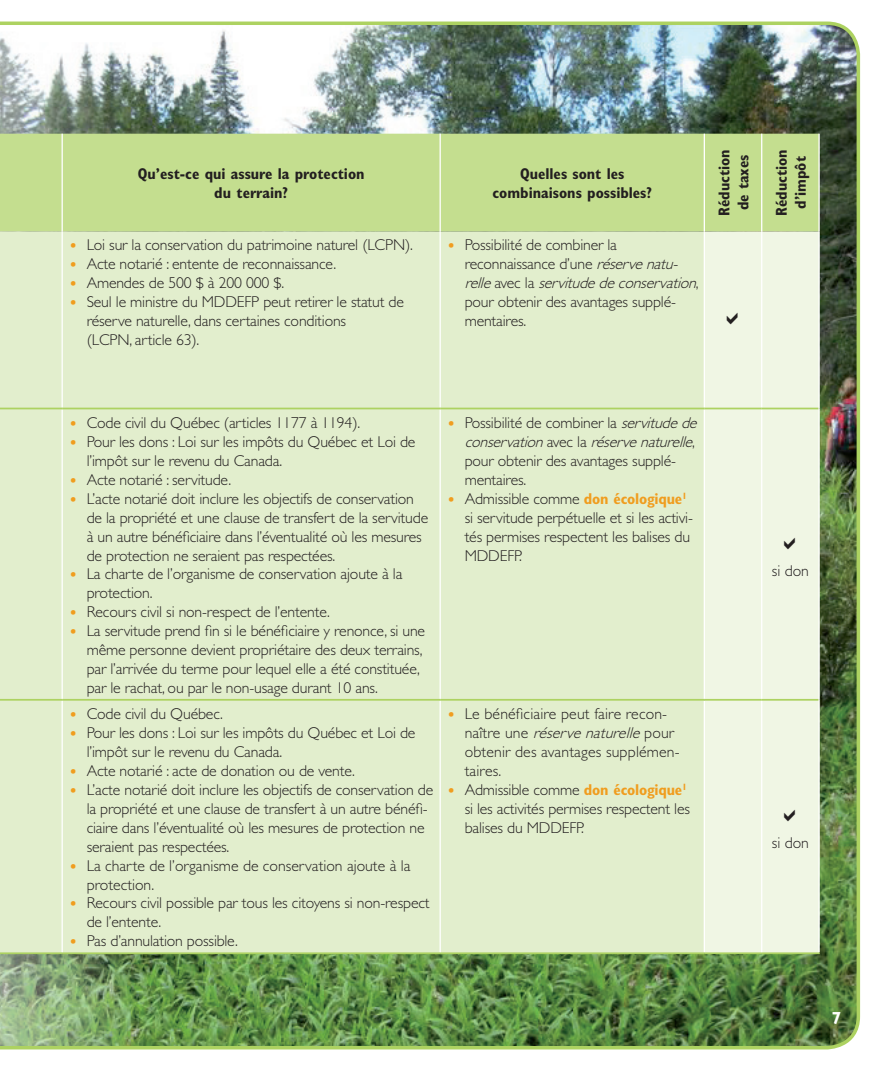
<style>
.page{position:relative;width:882px;height:1071px;background:#fff}
.page>*{position:absolute;margin:0;border:0;box-sizing:border-box;transform-origin:0 0}
.t1{font:700 condensed 17.5px "Gill Sans";color:#fff}
.t2{font:300 15.75px/18.9px "Gill Sans";letter-spacing:-.01em;color:#231f20}
.t3{font:700 condensed 15.75px/18.9px "Gill Sans";color:#231f20;text-align:center}
.t4{font:300 15.75px/18.9px "Gill Sans";letter-spacing:.01em;color:#231f20}
.s1{font-family:"Arno Pro Smbd Display";font-weight:400;font-size:24.5px;color:#f09d1f}
.s2{font-style:italic}
.s3{font-weight:700;font-stretch:condensed;color:#f09d1f}
</style>
<div class="page">
<img style="left:0;top:22px;width:860px;height:1027px">
<div style="left:0;top:134px;width:818px;height:97px;background:#c4de8f"></div>
<div style="left:0;top:231px;width:704px;height:721px;background:#e2eecd"></div>
<div style="left:705px;top:231px;width:113px;height:721px;background:#f0f6e4"></div>
<hr style="left:62px;top:231px;width:1px;height:177px;background:#fff">
<hr style="left:440px;top:231px;width:1px;height:177px;background:#fff">
<hr style="left:704px;top:231px;width:1px;height:177px;background:#fff">
<hr style="left:761px;top:231px;width:1px;height:177px;background:#fff">
<hr style="left:818px;top:231px;width:2px;height:178px;background:#fff">
<hr style="left:62px;top:409px;width:1px;height:290px;background:#fff">
<hr style="left:440px;top:409px;width:1px;height:290px;background:#fff">
<hr style="left:704px;top:409px;width:1px;height:290px;background:#fff">
<hr style="left:761px;top:409px;width:1px;height:290px;background:#fff">
<hr style="left:818px;top:409px;width:2px;height:291px;background:#fff">
<hr style="left:62px;top:701px;width:1px;height:251px;background:#fff">
<hr style="left:440px;top:701px;width:1px;height:251px;background:#fff">
<hr style="left:704px;top:701px;width:1px;height:251px;background:#fff">
<hr style="left:761px;top:701px;width:1px;height:251px;background:#fff">
<hr style="left:818px;top:700px;width:2px;height:252px;background:#fff">
<hr style="left:0;top:408px;width:62px;height:1px;background:#add261">
<hr style="left:62px;top:408px;width:378px;height:1px;background:#add261">
<hr style="left:440px;top:408px;width:264px;height:1px;background:#add261">
<hr style="left:704px;top:408px;width:58px;height:1px;background:#add261">
<hr style="left:762px;top:408px;width:56px;height:1px;background:#add261">
<hr style="left:0;top:699px;width:62px;height:2px;background:#add261">
<hr style="left:62px;top:699px;width:378px;height:2px;background:#add261">
<hr style="left:440px;top:699px;width:264px;height:2px;background:#add261">
<hr style="left:704px;top:699px;width:58px;height:2px;background:#add261">
<hr style="left:762px;top:699px;width:56px;height:2px;background:#add261">
<hr style="left:0;top:952px;width:62px;height:2px;background:#add261">
<hr style="left:62px;top:952px;width:378px;height:2px;background:#add261">
<hr style="left:440px;top:952px;width:264px;height:2px;background:#add261">
<hr style="left:704px;top:952px;width:58px;height:2px;background:#add261">
<hr style="left:762px;top:952px;width:58px;height:2px;background:#add261">
<hr style="left:62px;top:134px;width:1px;height:97px;background:#fff">
<hr style="left:440px;top:134px;width:1px;height:97px;background:#fff">
<hr style="left:704px;top:134px;width:1px;height:97px;background:#fff">
<hr style="left:761px;top:134px;width:1px;height:97px;background:#fff">
<hr style="left:818px;top:134px;width:2px;height:97px;background:#fff">
<svg style="left:727px;top:312px;width:11px;height:12px"></svg>
<svg style="left:784px;top:538px;width:11px;height:11px"></svg>
<svg style="left:784px;top:810px;width:11px;height:12px"></svg>
<p class="t3" style="left:138px;top:164px;width:228px">Qu’est-ce qui assure la protection du terrain?</p>
<p class="t3" style="left:492px;top:164px;width:161px">Quelles sont les combinaisons possibles?</p>
<p class="t2" style="left:69px;top:236px;width:345px"><span class="s1">•</span> Loi sur la conservation du patrimoine naturel (LCPN).</p>
<p class="t2" style="left:69px;top:255px;width:269px"><span class="s1">•</span> Acte notarié : entente de reconnaissance.</p>
<p class="t2" style="left:69px;top:274px;width:217px"><span class="s1">•</span> Amendes de 500 $ à 200 000 $.</p>
<p class="t2" style="left:87px;top:292px;width:319px;text-indent:-18px"><span class="s1">•</span> Seul le ministre du MDDEFP peut retirer le statut de réserve naturelle, dans certaines conditions<br>(LCPN, article 63).</p>
<p class="t2" style="left:465px;top:236px;width:238px;text-indent:-18px"><span class="s1">•</span> Possibilité de combiner la reconnaissance d’une <span class="s2">réservenatu&shy;relle</span>a v e c l a <span class="s2">servitudedeconservation</span>, pour obtenir des avantages supplé&shy;mentaires.</p>
<p class="t3" style="left:715px;top:216px;width:68px;rotate:-90deg">Réduction de taxes</p>
<p class="t3" style="left:772px;top:216px;width:68px;rotate:-90deg">Réduction d’impôt</p>
<p class="t2" style="left:69px;top:414px;width:293px"><span class="s1">•</span> Code civil du Québec (articles 1177 à 1194).</p>
<p class="t2" style="left:87px;top:433px;width:330px;text-indent:-18px"><span class="s1">•</span> Pour les dons : Loi sur les impôts du Québec et Loi de l’impôt sur le revenu du Canada.</p>
<p class="t2" style="left:69px;top:470px;width:164px"><span class="s1">•</span> Acte notarié : servitude.</p>
<p class="t2" style="left:87px;top:489px;width:343px;text-indent:-18px"><span class="s1">•</span> L’acte notarié doit inclure les objectifs de conservation de la propriété et une clause de transfert de la servitude à un autre bénéficiaire dans l’éventualité où les mesures de protection ne seraient pas respectées.</p>
<p class="t2" style="left:87px;top:565px;width:317px;text-indent:-18px"><span class="s1">•</span> La charte de l’organisme de conservation ajoute à la protection.</p>
<p class="t2" style="left:69px;top:603px;width:262px"><span class="s1">•</span> Recours civil si non-respect de l’entente.</p>
<p class="t2" style="left:87px;top:622px;width:340px;text-indent:-18px"><span class="s1">•</span> La servitude prend fin si le bénéficiaire y renonce, si une même personne devient propriétaire des deux terrains, par l’arrivée du terme pour lequel elle a été constituée, par le rachat, ou par le non-usage durant 10 ans.</p>
<p class="t2" style="left:69px;top:705px;width:155px"><span class="s1">•</span> Code civil du Québec.</p>
<p class="t2" style="left:87px;top:724px;width:330px;text-indent:-18px"><span class="s1">•</span> Pour les dons : Loi sur les impôts du Québec et Loi de l’impôt sur le revenu du Canada.</p>
<p class="t2" style="left:69px;top:762px;width:287px"><span class="s1">•</span> Acte notarié : acte de donation ou de vente.</p>
<p class="t2" style="left:87px;top:781px;width:348px;text-indent:-18px"><span class="s1">•</span> L’acte notarié doit inclure les objectifs de conservation de la propriété et une clause de transfert à un autre bénéfi&shy;ciaire dans l’éventualité où les mesures de protection ne seraient pas respectées.</p>
<p class="t2" style="left:87px;top:856px;width:325px;text-indent:-18px"><span class="s1">•</span> La charte de l’organisme de conservation ajoute à la protection.</p>
<p class="t2" style="left:87px;top:894px;width:344px;text-indent:-18px"><span class="s1">•</span> Recours civil possible par tous les citoyens si non-respect de l’entente.</p>
<p class="t2" style="left:69px;top:932px;width:170px"><span class="s1">•</span> Pas d’annulation possible.</p>
<p class="t2" style="left:465px;top:414px;width:238px;text-indent:-17px"><span class="s1">•</span> Possibilité de combiner la <span class="s2">servitudede conservation</span>a v e c l a <span class="s2">réservenaturelle</span>, pour obtenir des avantages supplé&shy;mentaires.</p>
<p class="t2" style="left:465px;top:489px;width:230px;text-indent:-17px"><span class="s1">•</span> Admissible comme <span class="s3">don écologique</span><sup>1 </sup>si servitude perpétuelle et si les activi&shy;tés permises respectent les balises du<br>MDDEFP.</p>
<p class="t4" style="left:465px;top:705px;width:216px;text-indent:-17px"><span class="s1">•</span> Le bénéficiaire peut faire recon-<br>n aît r e u n e <span class="s2">réservenaturelle</span>p o u r obtenir des avantages supplémen&shy;taires.</p>
<p class="t2" style="left:465px;top:781px;width:227px;text-indent:-17px"><span class="s1">•</span> Admissible comme <span class="s3">don écologique</span><sup>1 </sup>si les activités permises respectent les balises du MDDEFP.</p>
<p class="t2" style="left:772px;top:561px;width:39px">si don</p>
<p class="t2" style="left:772px;top:834px;width:39px">si don</p>
<p class="t1" style="left:832px;top:1008px;width:11px">7</p>
</div>
